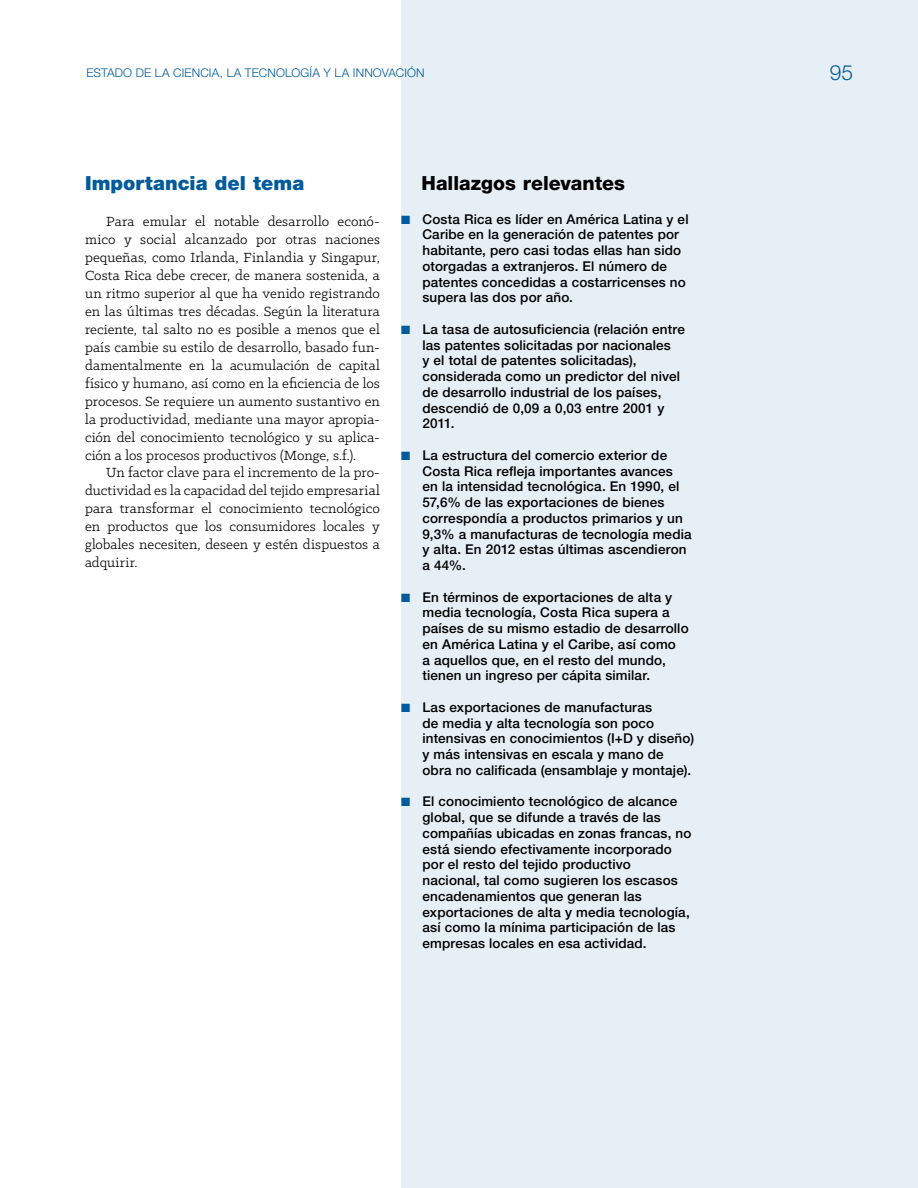
<style>
.page{position:relative;width:918px;height:1188px;background:#fff}
.page>*{position:absolute;margin:0;border:0;box-sizing:border-box;transform-origin:0 0}
.t1{font:300 21px "Helvetica Neue LT Std";color:#005b9c}
.t2{font:800 19.5px "Helvetica Neue LT Std";color:#000}
.t3{font:900 19.5px "Helvetica Neue LT Std";letter-spacing:.005em;color:#005b9c}
.t4{font:15px/18px "Klinic Slab";letter-spacing:.005em;color:#000;text-align:justify}
.t5{font:500 13.5px/15.8px "Helvetica Neue LT Std";letter-spacing:.01em;color:#000}
.t6{font:300 12px "Helvetica Neue LT Std";letter-spacing:.015em;color:#005b9c}
.s1{color:#005b9c}
</style>
<div class="page">
<div style="left:401px;top:0;width:517px;height:1188px;background:#e6eff5"></div>
<p class="t6" style="left:87px;top:66px;width:340px">ESTADO DE LA CIENCIA, LA TECNOLOGÍA Y LA INNOVACIÓN</p>
<h1 class="t1" style="left:830px;top:60px;width:25px">95</h1>
<h2 class="t3" style="left:85px;top:171px;width:221px">Importancia del tema</h2>
<p class="t4" style="left:85px;top:212px;width:296px;text-indent:21px">Para emular el notable desarrollo econó&shy;mico y social alcanzado por otras naciones pequeñas, como Irlanda, Finlandia y Singapur, Costa Rica debe crecer, de manera sostenida, a un ritmo superior al que ha venido registrando en las últimas tres décadas. Según la literatura reciente, tal salto no es posible a menos que el país cambie su estilo de desarrollo, basado fun&shy;damentalmente en la acumulación de capital físico y humano, así como en la eficiencia de los procesos. Se requiere un aumento sustantivo en la productividad, mediante una mayor apropia&shy;ción del conocimiento tecnológico y su aplica&shy;ción a los procesos productivos (Monge, s.f.).</p>
<p class="t4" style="left:85px;top:463px;width:296px;text-indent:21px">Un factor clave para el incremento de la pro&shy;ductividad es la capacidad del tejido empresarial para transformar el conocimiento tecnológico en productos que los consumidores locales y globales necesiten, deseen y estén dispuestos a adquirir.</p>
<h2 class="t2" style="left:421px;top:171px;width:205px">Hallazgos relevantes</h2>
<p class="t5" style="left:422px;top:211px;width:268px;text-indent:-21px"><span class="s1">■</span> Costa Rica es líder en América Latina y el Caribe en la generación de patentes por habitante, pero casi todas ellas han sido otorgadas a extranjeros. El número de patentes concedidas a costarricenses no supera las dos por año.</p>
<p class="t5" style="left:422px;top:321px;width:264px;text-indent:-21px"><span class="s1">■</span> La tasa de autosuficiencia (relación entre las patentes solicitadas por nacionales<br>y el total de patentes solicitadas), considerada como un predictor del nivel de desarrollo industrial de los países, descendió de 0,09 a 0,03 entre 2001 y 2011.</p>
<p class="t5" style="left:422px;top:447px;width:271px;text-indent:-21px"><span class="s1">■</span> La estructura del comercio exterior de Costa Rica refleja importantes avances<br>en la intensidad tecnológica. En 1990, el 57,6% de las exportaciones de bienes correspondía a productos primarios y un 9,3% a manufacturas de tecnología media y alta. En 2012 estas últimas ascendieron a 44%.</p>
<p class="t5" style="left:422px;top:589px;width:268px;text-indent:-21px"><span class="s1">■</span> En términos de exportaciones de alta y media tecnología, Costa Rica supera a países de su mismo estadio de desarrollo en América Latina y el Caribe, así como<br>a aquellos que, en el resto del mundo, tienen un ingreso per cápita similar.</p>
<p class="t5" style="left:422px;top:699px;width:273px;text-indent:-21px"><span class="s1">■</span> Las exportaciones de manufacturas<br>de media y alta tecnología son poco intensivas en conocimientos (I+D y diseño) y más intensivas en escala y mano de obra no calificada (ensamblaje y montaje).</p>
<p class="t5" style="left:422px;top:794px;width:271px;text-indent:-21px"><span class="s1">■</span> El conocimiento tecnológico de alcance global, que se difunde a través de las compañías ubicadas en zonas francas, no está siendo efectivamente incorporado por el resto del tejido productivo nacional, tal como sugieren los escasos encadenamientos que generan las exportaciones de alta y media tecnología, así como la mínima participación de las empresas locales en esa actividad.</p>
</div>
